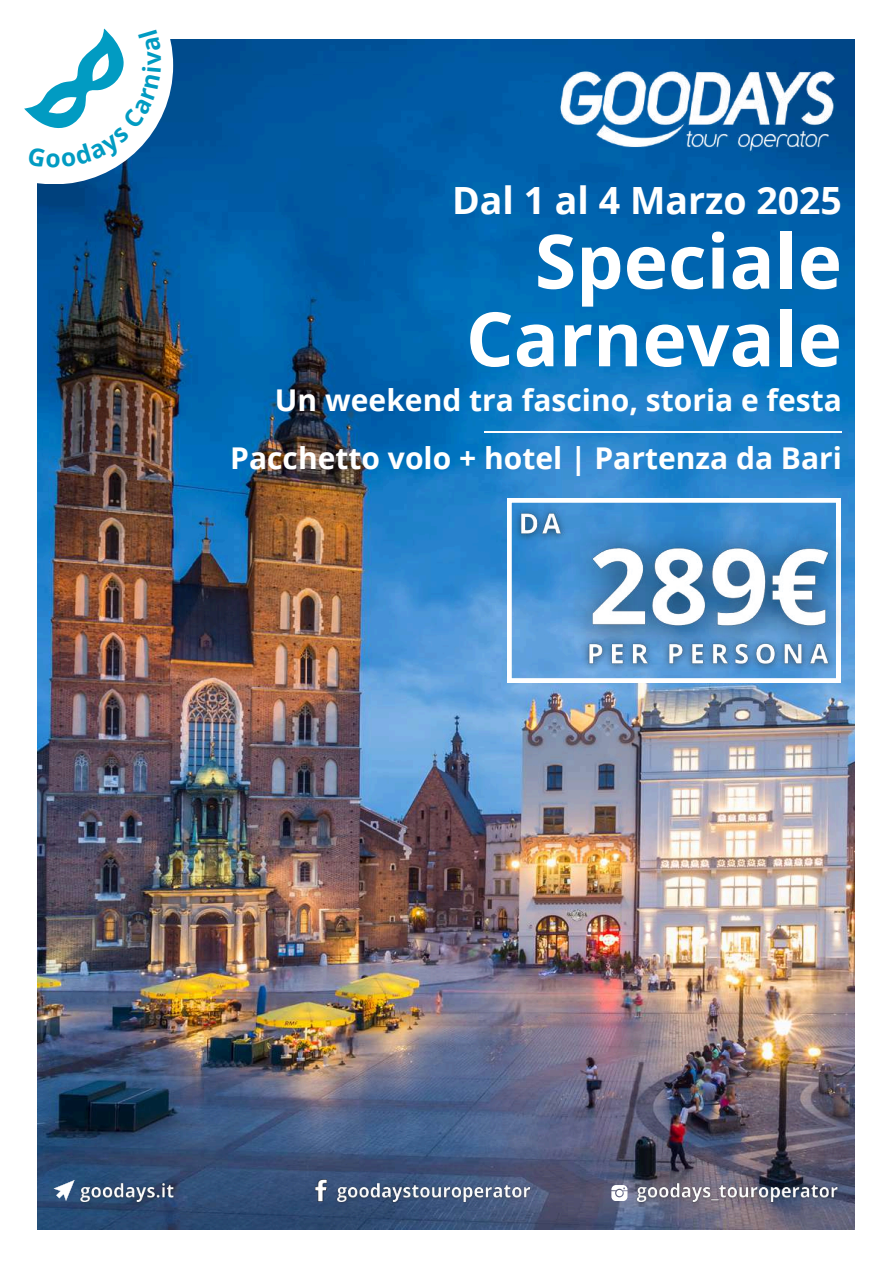
<style>
.page{position:relative;width:894px;height:1264px;background:#fff}
.page>*{position:absolute;margin:0;border:0;box-sizing:border-box;transform-origin:0 0}
.t1{font:700 75px/77.7px "Open Sans";color:#fff;text-align:right}
.t2{font:700 37.5px "Open Sans";color:#fff}
.t3{font:700 30px/57.6px "Open Sans";color:#fff;text-align:right}
</style>
<div class="page">
<img style="left:38px;top:40px;width:815px;height:1189px">
<svg style="left:37px;top:39px;width:136px;height:145px"></svg>
<img style="left:540px;top:39px;width:314px;height:183px">
<svg style="left:53px;top:1179px;width:22px;height:22px"></svg>
<img style="left:316px;top:1179px;width:10px;height:22px">
<svg style="left:611px;top:1184px;width:16px;height:16px"></svg>
<hr style="left:484px;top:431px;width:357px;height:2px;background:#fff">
<svg style="left:507px;top:498px;width:333px;height:184px"></svg>
<img style="left:76px;top:1177px;width:103px;height:30px">
<img style="left:332px;top:1177px;width:203px;height:30px">
<img style="left:631px;top:1177px;width:211px;height:30px">
<img style="left:546px;top:505px;width:309px;height:170px">
<img style="left:575px;top:630px;width:267px;height:49px">
<img style="left:507px;top:500px;width:67px;height:47px">
<svg style="left:24px;top:28px;width:137px;height:140px"></svg>
<p class="t2" style="left:452px;top:173px;width:391px">Dal 1 al 4 Marzo 2025</p>
<h1 class="t1" style="left:466px;top:221px;width:377px">Speciale<br>Carnevale</h1>
<p class="t3" style="left:230px;top:370px;width:613px">Un weekend tra fascino, storia e festa<br>Pacchetto volo + hotel | Partenza da Bari</p>
</div>
